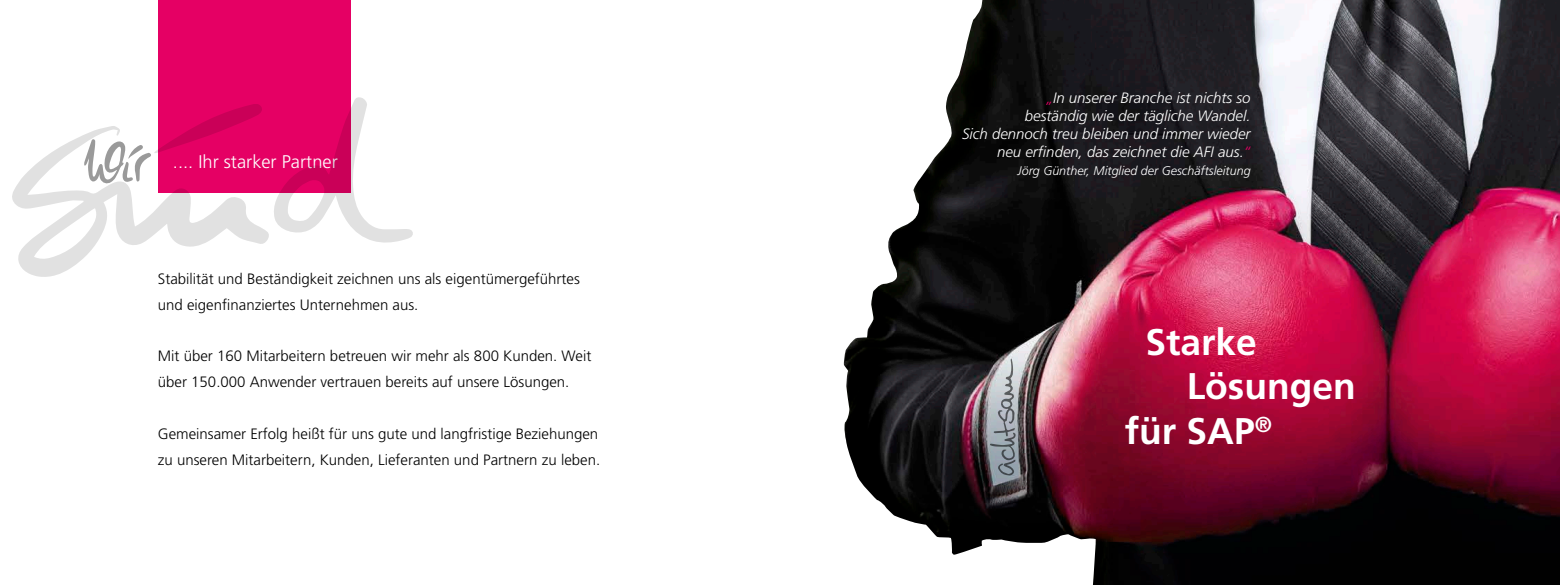
<style>
.page{position:relative;width:1560px;height:585px;background:#fff}
.page>*{position:absolute;margin:0;border:0;box-sizing:border-box;transform-origin:0 0}
.t1{font:700 37.12px "Frutiger LT Std";color:#fff}
.t2{font:300 18.25px "Frutiger LT Std";color:#fff}
.t3{font:300 15px/25.9px "Frutiger LT Std";color:#000}
.t4{font:italic 300 15px/18px "Frutiger LT Std";color:#fff;text-align:right}
.t5{font:italic 300 12.5px "Frutiger LT Std";color:#fff}
.s1{color:#e50064}
</style>
<div class="page">
<img style="left:843px;top:0;width:716px;height:585px">
<div style="left:158px;top:0;width:192px;height:192px;background:#e50064"></div>
<svg style="left:12px;top:135px;width:258px;height:142px"></svg>
<svg style="left:271px;top:97px;width:142px;height:146px"></svg>
<svg style="left:83px;top:104px;width:180px;height:81px"></svg>
<svg style="left:989px;top:358px;width:26px;height:117px"></svg>
<p class="t2" style="left:173px;top:151px;width:166px">.... Ihr starker Partner</p>
<p class="t3" style="left:158px;top:266px;width:423px">Stabilität und Beständigkeit zeichnen uns als eigentümergeführtes und eigenfinanziertes Unternehmen aus.</p>
<p class="t3" style="left:158px;top:343px;width:435px">Mit über 160 Mitarbeitern betreuen wir mehr als 800 Kunden. Weit über 150.000 Anwender vertrauen bereits auf unsere Lösungen.</p>
<p class="t3" style="left:158px;top:421px;width:444px">Gemeinsamer Erfolg heißt für uns gute und langfristige Beziehungen zu unseren Mitarbeitern, Kunden, Lieferanten und Partnern zu leben.</p>
<p class="t4" style="left:962px;top:88px;width:290px"><span class="s1">„</span>In unserer Branche ist nichts so<br>beständig wie der tägliche Wandel.<br>Sich dennoch treu bleiben und immer wieder neu erfinden, das zeichnet die AFI aus.<span class="s1">“</span></p>
<p class="t5" style="left:1017px;top:164px;width:234px">Jörg Günther, Mitglied der Geschäftsleitung</p>
<h1 class="t1" style="left:1145px;top:320px;width:113px">Starke</h1>
<h1 class="t1" style="left:1186px;top:364px;width:170px">Lösungen</h1>
<h1 class="t1" style="left:1124px;top:409px;width:149px">für SAP<sup>®</sup></h1>
</div>
